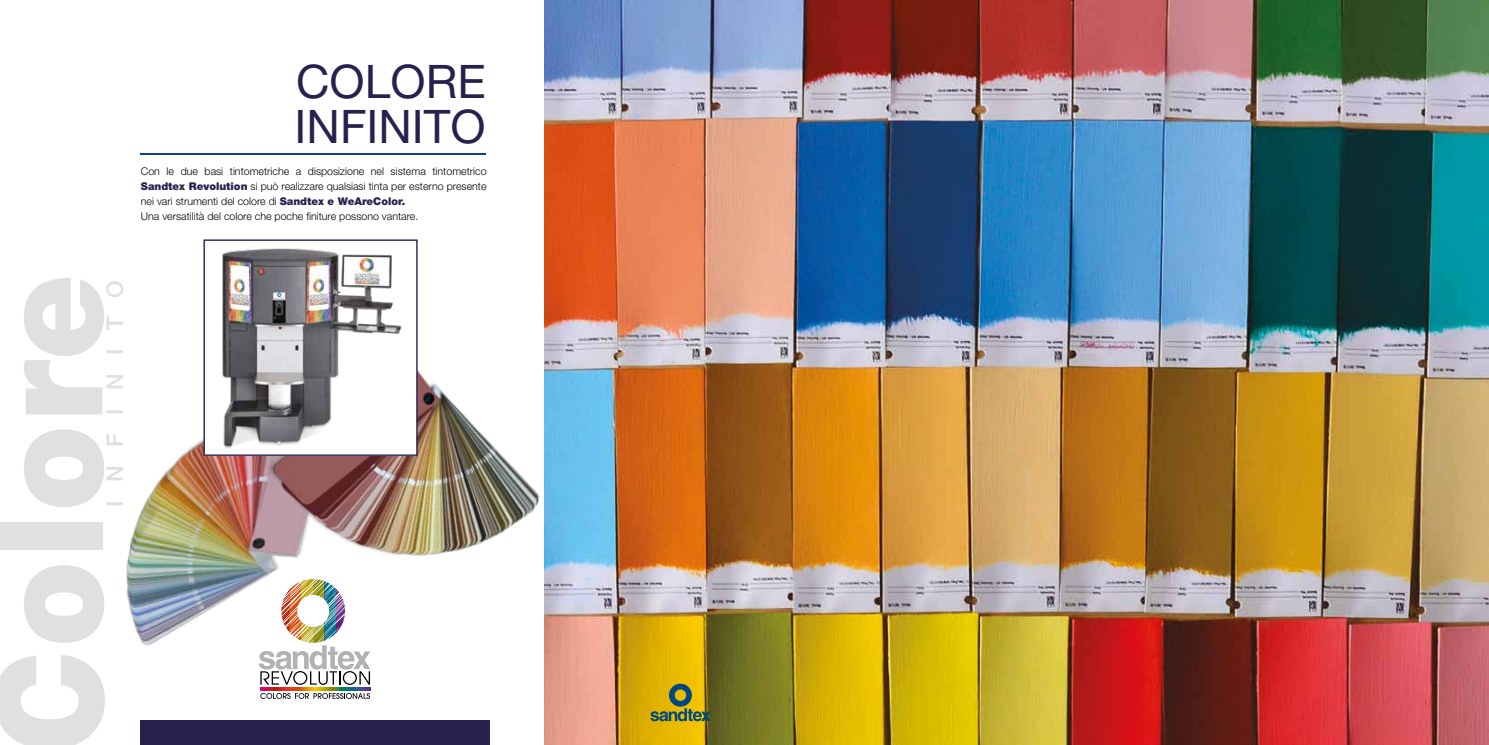
<style>
.page{position:relative;width:1489px;height:745px;background:#fff}
.page>*{position:absolute;margin:0;border:0;box-sizing:border-box;transform-origin:0 0}
.t1{font:900 147.5px "Helvetica Neue";letter-spacing:.02em;color:#e0e0e0;scale:.93 1}
.t2{font:46.25px/45px "Helvetica Neue";color:#27214e}
.t3{font:500 23.12px "Helvetica Neue";letter-spacing:.8em;color:#e0e0e0}
.t4{font:300 10.62px/15px "Helvetica Neue";color:#000}
.s1{font-weight:900;color:#27214e}
</style>
<div class="page">
<hr style="left:141px;top:153px;width:345px;height:1px;background:#004980">
<div style="left:140px;top:719px;width:349px;height:25px;background:#27214e"></div>
<svg style="left:259px;top:651px;width:111px;height:33px"></svg>
<svg style="left:260px;top:693px;width:110px;height:5px"></svg>
<svg style="left:260px;top:687px;width:110px;height:3px"></svg>
<img style="left:544px;top:0;width:944px;height:744px">
<svg style="left:650px;top:683px;width:60px;height:37px;background:#9b9127"></svg>
<img style="left:126px;top:439px;width:226px;height:224px">
<img style="left:224px;top:296px;width:354px;height:351px">
<img style="left:205px;top:248px;width:210px;height:205px">
<div style="left:203px;top:239px;width:214px;height:216px;border:1px solid #27214e"></div>
<h2 class="t2" style="left:294px;top:58px;width:192px">COLORE<br>INFINITO</h2>
<p class="t4" style="left:141px;top:163px;width:347px">Con le due basi tintometriche a disposizione nel sistema tintometrico <span class="s1">Sandtex Revolution</span> si può realizzare qualsiasi tinta per esterno presente nei vari strumenti del colore di <span class="s1">Sandtex e WeAreColor.<br></span>Una versatilità del colore che poche finiture possono vantare.</p>
<h1 class="t1" style="left:-38px;top:754px;width:518px;rotate:-90deg">Colore</h1>
<h3 class="t3" style="left:101px;top:507px;width:228px;rotate:-90deg">INFINITO</h3>
</div>
